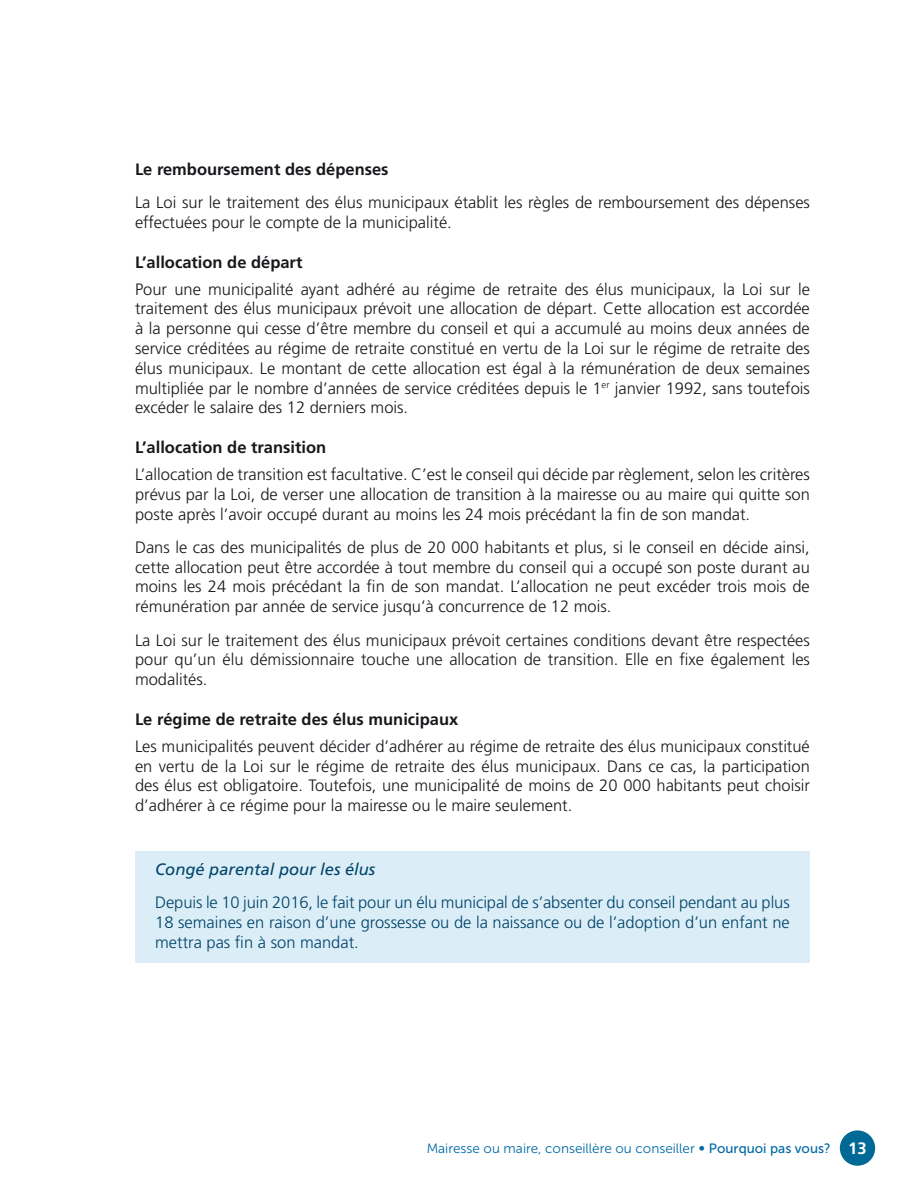
<style>
.page{position:relative;width:918px;height:1188px;background:#fff}
.page>*{position:absolute;margin:0;border:0;box-sizing:border-box;transform-origin:0 0}
.t1{font:300 16.5px/19.8px "Frutiger";color:#1a171c;text-align:justify}
.t2{font:300 16.5px/19.8px "Frutiger";color:#00436b;text-align:justify}
.t3{font:700 16.5px "Frutiger";color:#1a171c}
.t4{font:italic 16.5px "Frutiger";color:#00436b}
.t5{font:13.5px "Museo Sans 300";color:#006aa5}
.s1{font-family:"Frutiger";font-weight:300}
.s2{font-family:"Museo Sans 500"}
.s3{font-family:"Frutiger";font-weight:700;font-size:16.5px;color:#fff}
</style>
<div class="page">
<div style="left:840px;top:1130px;width:35px;height:36px;background:#006996;border-radius:50%"></div>
<div style="left:135px;top:851px;width:675px;height:112px;background:#dbedf6"></div>
<p class="t3" style="left:135px;top:159px;width:255px">Le remboursement des dépenses</p>
<p class="t1" style="left:135px;top:193px;width:677px">La Loi sur le traitement des élus municipaux établit les règles de remboursement des dépenses effectuées pour le compte de la municipalité.</p>
<h4 class="t3" style="left:135px;top:253px;width:169px">L’allocation de départ</h4>
<p class="t1" style="left:135px;top:279px;width:676px">Pour une municipalité ayant adhéré au régime de retraite des élus municipaux, la Loi sur le traitement des élus municipaux prévoit une allocation de départ. Cette allocation est accordée à la personne qui cesse d’être membre du conseil et qui a accumulé au moins deux années de service créditées au régime de retraite constitué en vertu de la Loi sur le régime de retraite des élus municipaux. Le montant de cette allocation est égal à la rémunération de deux semaines multipliée par le nombre d’années de service créditées depuis le 1<sup>er</sup> janvier 1992, sans toutefois excéder le salaire des 12 derniers mois.</p>
<h4 class="t3" style="left:135px;top:438px;width:193px">L’allocation de transition</h4>
<p class="t1" style="left:135px;top:464px;width:676px">L’allocation de transition est facultative. C’est le conseil qui décide par règlement, selon les critères prévus par la Loi, de verser une allocation de transition à la mairesse ou au maire qui quitte son poste après l’avoir occupé durant au moins les 24 mois précédant la fin de son mandat.</p>
<p class="t1" style="left:135px;top:537px;width:676px">Dans le cas des municipalités de plus de 20 000 habitants et plus, si le conseil en décide ainsi, cette allocation peut être accordée à tout membre du conseil qui a occupé son poste durant au moins les 24 mois précédant la fin de son mandat. L’allocation ne peut excéder trois mois de rémunération par année de service jusqu’à concurrence de 12 mois.</p>
<p class="t1" style="left:135px;top:630px;width:677px">La Loi sur le traitement des élus municipaux prévoit certaines conditions devant être respectées pour qu’un élu démissionnaire touche une allocation de transition. Elle en fixe également les modalités.</p>
<h4 class="t3" style="left:135px;top:710px;width:325px">Le régime de retraite des élus municipaux</h4>
<p class="t1" style="left:135px;top:736px;width:676px">Les municipalités peuvent décider d’adhérer au régime de retraite des élus municipaux constitué en vertu de la Loi sur le régime de retraite des élus municipaux. Dans ce cas, la participation des élus est obligatoire. Toutefois, une municipalité de moins de 20 000 habitants peut choisir d’adhérer à ce régime pour la mairesse ou le maire seulement.</p>
<p class="t4" style="left:155px;top:859px;width:222px">Congé parental pour les élus</p>
<p class="t2" style="left:155px;top:892px;width:636px">Depuis le 10 juin 2016, le fait pour un élu municipal de s’absenter du conseil pendant au plus 18 semaines en raison d’une grossesse ou de la naissance ou de l’adoption d’un enfant ne mettra pas fin à son mandat.</p>
<p class="t5" style="left:427px;top:1142px;width:441px">Mairesse ou maire, conseillère ou conseiller <span class="s1">•</span> <span class="s2">Pourquoi pas vous?</span> <span class="s3">13</span></p>
</div>
